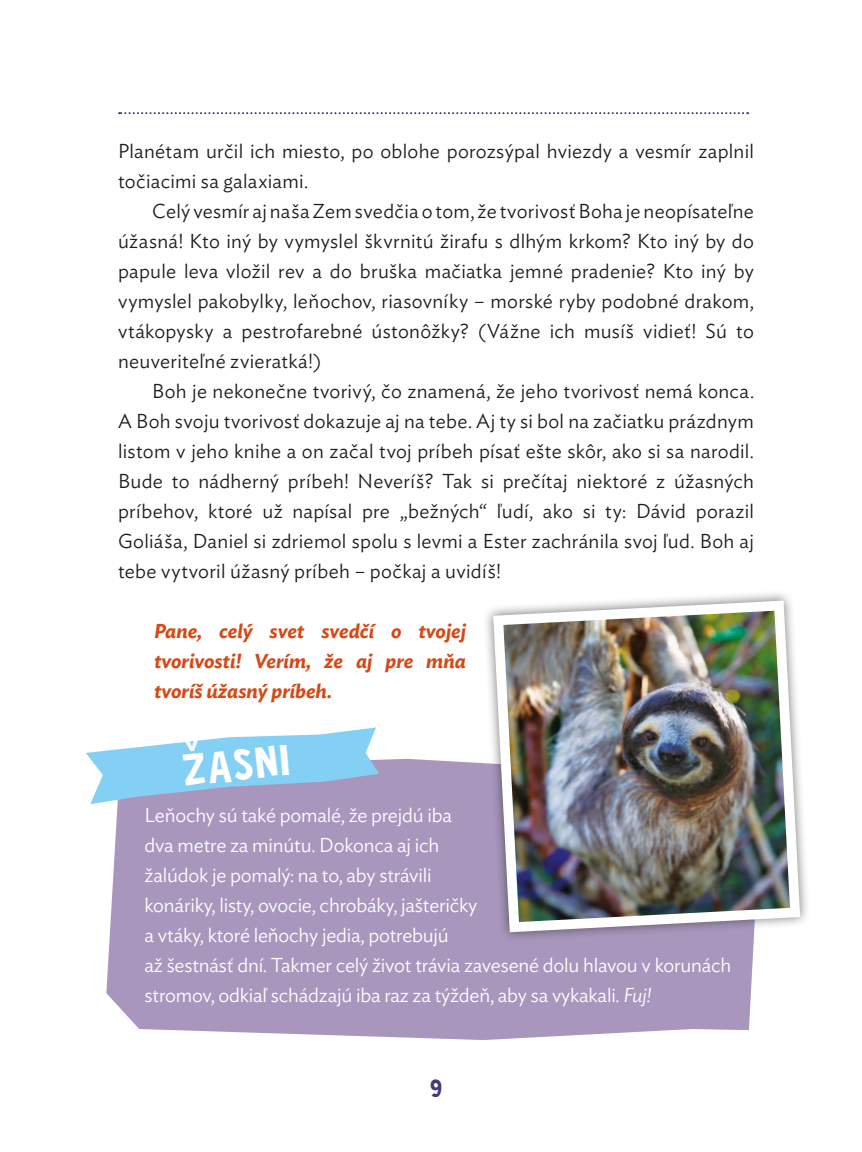
<style>
.page{position:relative;width:862px;height:1152px;background:#fff}
.page>*{position:absolute;margin:0;border:0;box-sizing:border-box;transform-origin:0 0}
.t1{font:40px "Jalebi";color:#fff}
.t2{font:22px "Jalebi";color:#48377e}
.t3{font:300 20px/30px "Ideal Sans";letter-spacing:.015em;color:#1d1d1b;text-align:justify}
.t4{font:300 20px/30px "Ideal Sans";letter-spacing:-.01em;color:#fff}
.t5{font:italic 600 20px/30px "Ideal Sans";color:#d64917;text-align:justify}
.s1{font-style:italic}
</style>
<div class="page">
<svg style="left:119px;top:112px;width:629px;height:2px"></svg>
<div style="left:106px;top:759px;width:648px;height:281px;background:#a896bc"></div>
<svg style="left:86px;top:728px;width:293px;height:76px"></svg>
<div style="left:483px;top:590px;width:328px;height:352px;background:#1d1d1b;opacity:.6"></div>
<img style="left:488px;top:595px;width:317px;height:342px">
<p class="t3" style="left:118px;top:134px;width:638px">Planétam určil ich miesto, po oblohe porozsýpal hviezdy a vesmír zaplnil točiacimi sa galaxiami.</p>
<p class="t3" style="left:118px;top:194px;width:637px;text-indent:34px">Celý vesmír aj naša Zem svedčia o tom, že tvorivosť Boha je neopísateľne úžasná! Kto iný by vymyslel škvrnitú žirafu s dlhým krkom? Kto iný by do papule leva vložil rev a do bruška mačiatka jemné pradenie? Kto iný by vymyslel pakobylky, leňochov, riasovníky – morské ryby podobné drakom, vtákopysky a pestrofarebné ústonôžky? (Vážne ich musíš vidieť! Sú to neuveriteľné zvieratká!)</p>
<p class="t3" style="left:118px;top:374px;width:638px;text-indent:34px">Boh je nekonečne tvorivý, čo znamená, že jeho tvorivosť nemá konca.<br>A Boh svoju tvorivosť dokazuje aj na tebe. Aj ty si bol na začiatku prázdnym listom v jeho knihe a on začal tvoj príbeh písať ešte skôr, ako si sa narodil.<br>Bude to nádherný príbeh! Neveríš? Tak si prečítaj niektoré z úžasných príbehov, ktoré už napísal pre „bežných“ ľudí, ako si ty: Dávid porazil Goliáša, Daniel si zdriemol spolu s levmi a Ester zachránila svoj ľud. Boh aj tebe vytvoril úžasný príbeh – počkaj a uvidíš!</p>
<p class="t5" style="left:154px;top:614px;width:313px">Pane, celý svet svedčí o tvojej tvorivosti! Verím, že aj pre mňa tvoríš úžasný príbeh.</p>
<h1 class="t1" style="left:180px;top:741px;width:108px;rotate:-5deg">ŽASNI</h1>
<p class="t4" style="left:145px;top:799px;width:588px">Leňochy sú také pomalé, že prejdú iba<br>dva metre za minútu. Dokonca aj ich<br>žalúdok je pomalý: na to, aby strávili<br>konáriky, listy, ovocie, chrobáky, jašteričky<br>a vtáky, ktoré leňochy jedia, potrebujú<br>až šestnásť dní. Takmer celý život trávia zavesené dolu hlavou v korunách stromov, odkiaľ schádzajú iba raz za týždeň, aby sa vykakali. <span class="s1">Fuj!</span></p>
<p class="t2" style="left:430px;top:1072px;width:13px">9</p>
</div>
